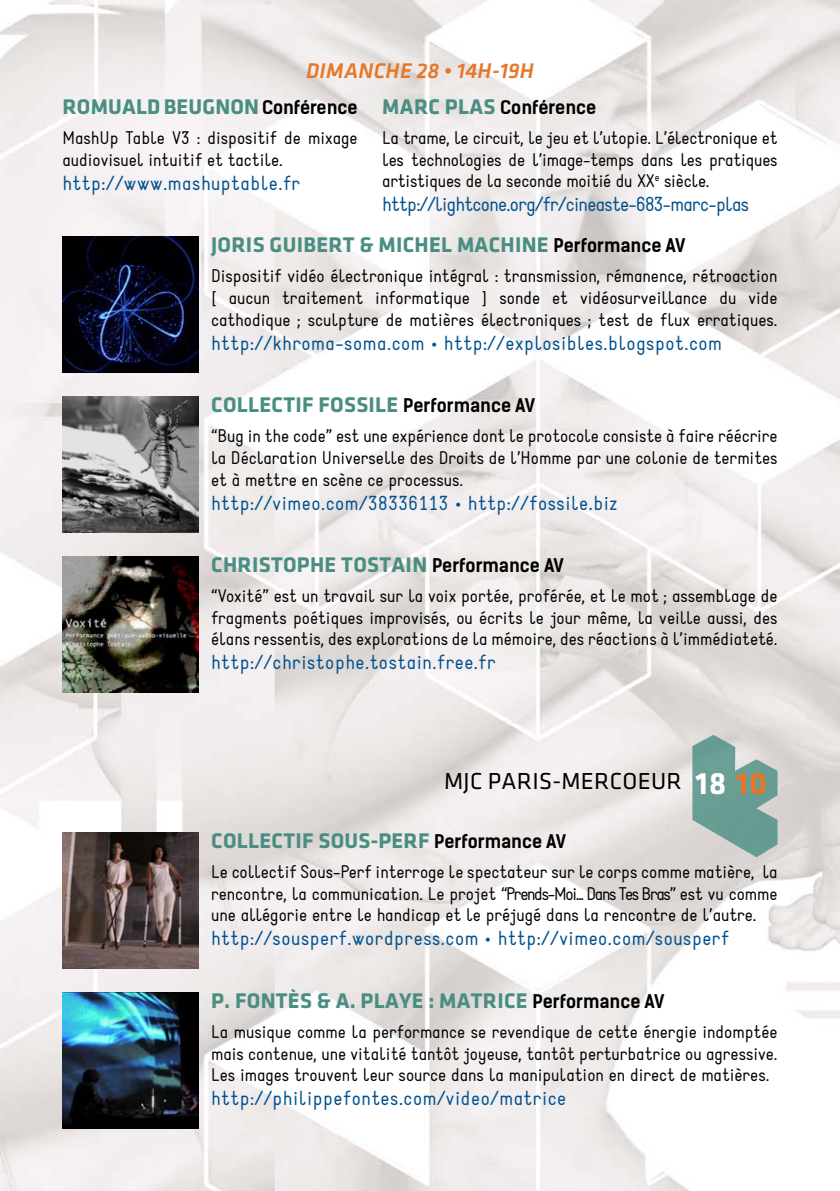
<style>
.page{position:relative;width:840px;height:1191px;background:#fff}
.page>*{position:absolute;margin:0;border:0;box-sizing:border-box;transform-origin:0 0}
.t1{font:24px "Klavika Regular TF";letter-spacing:.015em;color:#000}
.t2{font:700 22px "Klavika";letter-spacing:.015em;color:#4a8e83}
.t3{font:italic 500 22px "Klavika";letter-spacing:.015em;color:#e77628}
.t4{font:20px "Static";letter-spacing:.03em;color:#00518e}
.t5{font:20px "Static";letter-spacing:-.03em;color:#00518e}
.t6{font:18px/21.6px "Static";color:#000;text-align:justify}
.t7{font:700 18px "Kelson Sans";color:#000}
.s1{font-family:"Kelson Sans";font-size:18px;color:#000}
.s2{font-family:"Klavika";font-size:22px;color:#4a8e83}
.s3{font-family:"Klavika";font-weight:700;font-size:32px;color:#fff}
.s4{font-family:"Klavika";font-weight:700;font-size:32px;color:#e77628}
</style>
<div class="page">
<img style="left:0;top:0;width:839px;height:1191px">
<svg style="left:692px;top:735px;width:85px;height:122px;background:#8aaea6"></svg>
<img style="left:62px;top:832px;width:136px;height:136px">
<img style="left:63px;top:556px;width:136px;height:136px">
<img style="left:63px;top:397px;width:136px;height:136px">
<img style="left:63px;top:237px;width:136px;height:136px">
<img style="left:63px;top:992px;width:136px;height:136px">
<p class="t3" style="left:306px;top:59px;width:229px">DIMANCHE 28 • 14H-19H</p>
<p class="t2" style="left:63px;top:95px;width:296px">ROMUALD BEUGNON <span class="s1">Conférence</span></p>
<p class="t6" style="left:62px;top:127px;width:296px">MashUp Table V3 : dispositif de mixage audiovisuel intuitif et tactile.</p>
<p class="t4" style="left:62px;top:171px;width:239px">http://www.mashuptable.fr</p>
<p class="t7" style="left:382px;top:96px;width:215px"><span class="s2">MARC PLAS</span> Conférence</p>
<p class="t6" style="left:382px;top:127px;width:397px">La trame, le circuit, le jeu et l’utopie. L’électronique et les technologies de l’image-temps dans les pratiques artistiques de la seconde moitié du XX<sup>e</sup> siècle.</p>
<p class="t5" style="left:382px;top:192px;width:368px">http://lightcone.org/fr/cineaste-683-marc-plas</p>
<p class="t2" style="left:211px;top:233px;width:475px">JORIS GUIBERT &amp; MICHEL MACHINE <span class="s1">Performance AV</span></p>
<p class="t6" style="left:211px;top:266px;width:567px">Dispositif vidéo électronique intégral : transmission, rémanence, rétroaction [ aucun traitement informatique ] sonde et vidéosurveillance du vide cathodique ; sculpture de matières électroniques ; test de flux erratiques.</p>
<p class="t4" style="left:211px;top:331px;width:512px">http://khroma-soma.com • http://explosibles.blogspot.com</p>
<p class="t2" style="left:211px;top:393px;width:325px">COLLECTIF FOSSILE <span class="s1">Performance AV</span></p>
<p class="t6" style="left:211px;top:426px;width:567px">“Bug in the code” est une expérience dont le protocole consiste à faire réécrire la Déclaration Universelle des Droits de l’Homme par une colonie de termites et à mettre en scène ce processus.</p>
<p class="t4" style="left:211px;top:490px;width:407px">http://vimeo.com/38336113 • http://fossile.biz</p>
<p class="t2" style="left:211px;top:553px;width:354px">CHRISTOPHE TOSTAIN <span class="s1">Performance AV</span></p>
<p class="t6" style="left:211px;top:585px;width:567px">“Voxité” est un travail sur la voix portée, proférée, et le mot ; assemblage de fragments poétiques improvisés, ou écrits le jour même, la veille aussi, des élans ressentis, des explorations de la mémoire, des réactions à l’immédiateté.</p>
<p class="t4" style="left:211px;top:650px;width:286px">http://christophe.tostain.free.fr</p>
<h1 class="t1" style="left:444px;top:768px;width:324px">MJC PARIS-MERCOEUR <span class="s3">18</span> <span class="s4">10</span></h1>
<p class="t2" style="left:211px;top:828px;width:356px">COLLECTIF SOUS-PERF <span class="s1">Performance AV</span></p>
<p class="t6" style="left:211px;top:861px;width:567px">Le collectif Sous-Perf interroge le spectateur sur le corps comme matière, la rencontre, la communication. Le projet “Prends-Moi... Dans Tes Bras” est vu comme une allégorie entre le handicap et le préjugé dans la rencontre de l’autre.</p>
<p class="t4" style="left:211px;top:926px;width:519px">http://sousperf.wordpress.com • http://vimeo.com/sousperf</p>
<p class="t2" style="left:211px;top:988px;width:454px">P. FONTÈS &amp; A. PLAYE : MATRICE <span class="s1">Performance AV</span></p>
<p class="t6" style="left:211px;top:1021px;width:567px">La musique comme la performance se revendique de cette énergie indomptée mais contenue, une vitalité tantôt joyeuse, tantôt perturbatrice ou agressive.<br>Les images trouvent leur source dans la manipulation en direct de matières.</p>
<p class="t4" style="left:211px;top:1086px;width:356px">http://philippefontes.com/video/matrice</p>
</div>
